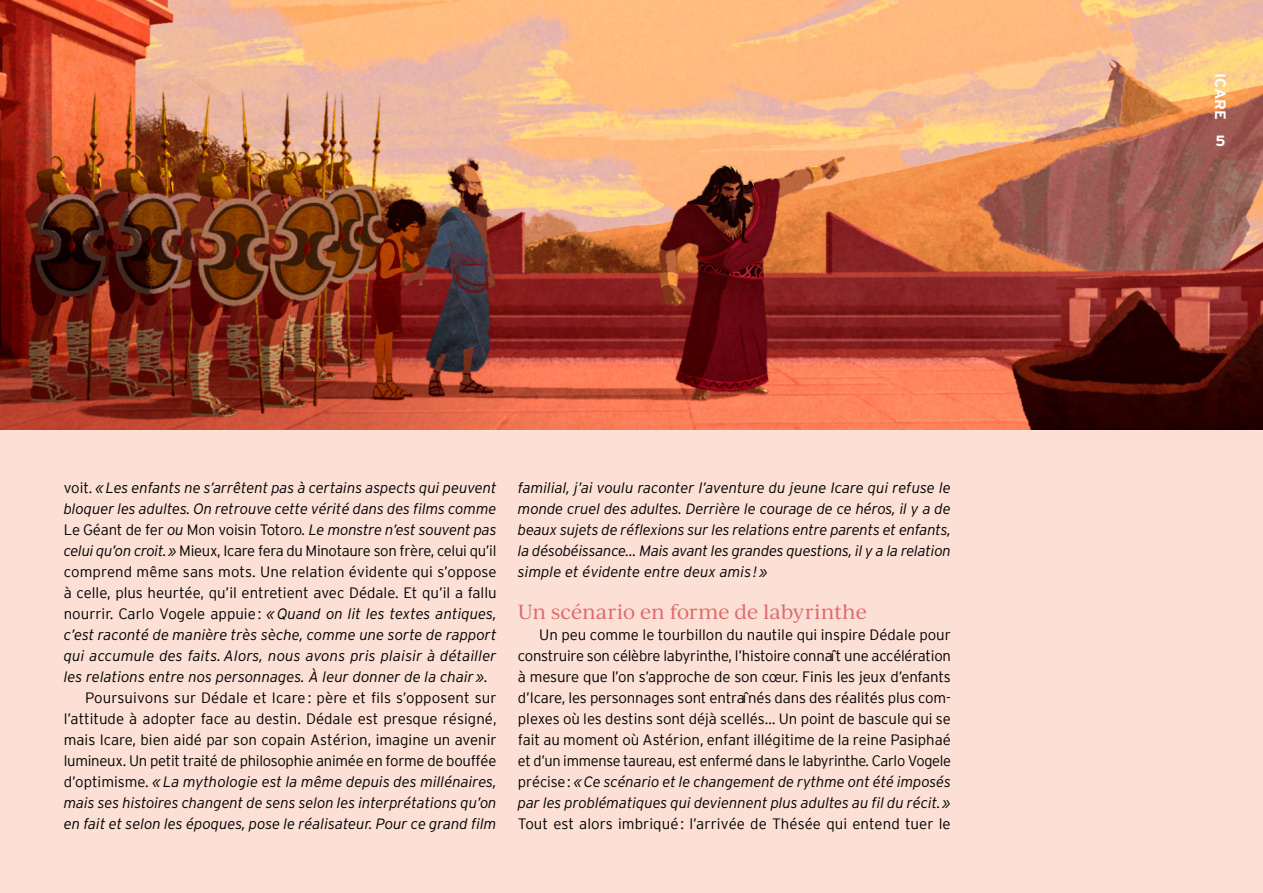
<style>
.page{position:relative;width:1263px;height:893px;background:#fff}
.page>*{position:absolute;margin:0;border:0;box-sizing:border-box;transform-origin:0 0}
.t1{font:19.5px "Ivy Journal";letter-spacing:-.01em;color:#dd696a}
.t2{font:300 15px/21px "Interstate";letter-spacing:-.015em;color:#000;text-align:justify}
.t3{font:italic 300 15px/21px "Interstate";color:#000;text-align:justify}
.t4{font:300 15px "Interstate";letter-spacing:.005em;color:#000}
.t5{font:700 15px "Interstate";color:#fff}
.s1{font-style:normal}
.s2{font-style:italic}
</style>
<div class="page">
<div style="left:0;top:430px;width:1263px;height:463px;background:#fcdfd5"></div>
<img style="left:0;top:0;width:1263px;height:430px">
<p class="t3" style="left:64px;top:477px;width:434px"><span class="s1">voit.</span> «Les enfants ne s’arrêtent pas à certains aspects qui peuvent bloquer les adultes. On retrouve cette vérité dans des films comme <span class="s1">Le Géant de fer</span> ou <span class="s1">Mon voisin Totoro</span>. Le monstre n’est souvent pas celui qu’on croit.» <span class="s1">Mieux, Icare fera du Minotaure son frère, celui qu’il comprend même sans mots. Une relation évidente qui s’oppose à celle, plus heurtée, qu’il entretient avec Dédale. Et qu’il a fallu nourrir. Carlo Vogele appuie:</span> «Quand on lit les textes antiques, c’est raconté de manière très sèche, comme une sorte de rapport qui accumule des faits. Alors, nous avons pris plaisir à détailler les relations entre nos personnages. À leur donner de la chair».</p>
<p class="t2" style="left:64px;top:687px;width:434px;text-indent:21px">Poursuivons sur Dédale et Icare : père et fils s’opposent sur l’attitude à adopter face au destin. Dédale est presque résigné, mais Icare, bien aidé par son copain Astérion, imagine un avenir lumineux. Un petit traité de philosophie animée en forme de bouffée d’optimisme. <span class="s2">«La mythologie est la même depuis des millénaires, mais ses histoires changent de sens selon les interprétations qu’on en fait et selon les époques, pose le réalisateur. Pour ce grand film</span></p>
<p class="t3" style="left:518px;top:477px;width:435px">familial, j’ai voulu raconter l’aventure du jeune Icare qui refuse le monde cruel des adultes. Derrière le courage de ce héros, il y a de beaux sujets de réflexions sur les relations entre parents et enfants, la désobéissance… Mais avant les grandes questions, il y a la relation simple et évidente entre deux amis !»</p>
<h1 class="t1" style="left:518px;top:598px;width:350px">Un scénario en forme de labyrinthe</h1>
<p class="t2" style="left:518px;top:624px;width:435px;text-indent:21px">Un peu comme le tourbillon du nautile qui inspire Dédale pour construire son célèbre labyrinthe, l’histoire connaît une accélération à mesure que l’on s’approche de son cœur. Finis les jeux d’enfants d’Icare, les personnages sont entraînés dans des réalités plus com&shy;plexes où les destins sont déjà scellés… Un point de bascule qui se fait au moment où Astérion, enfant illégitime de la reine Pasiphaé et d’un immense taureau, est enfermé dans le labyrinthe. Carlo Vogele précise: <span class="s2">«Ce scénario et le changement de rythme ont été imposés par les problématiques qui deviennent plus adultes au fil du récit.»</span></p>
<p class="t4" style="left:518px;top:815px;width:434px">Tout est alors imbriqué : l’arrivée de Thésée qui entend tuer le</p>
<p class="t5" style="left:1229px;top:73px;width:48px;rotate:90deg">ICARE</p>
<p class="t5" style="left:1215px;top:133px;width:11px">5</p>
</div>
